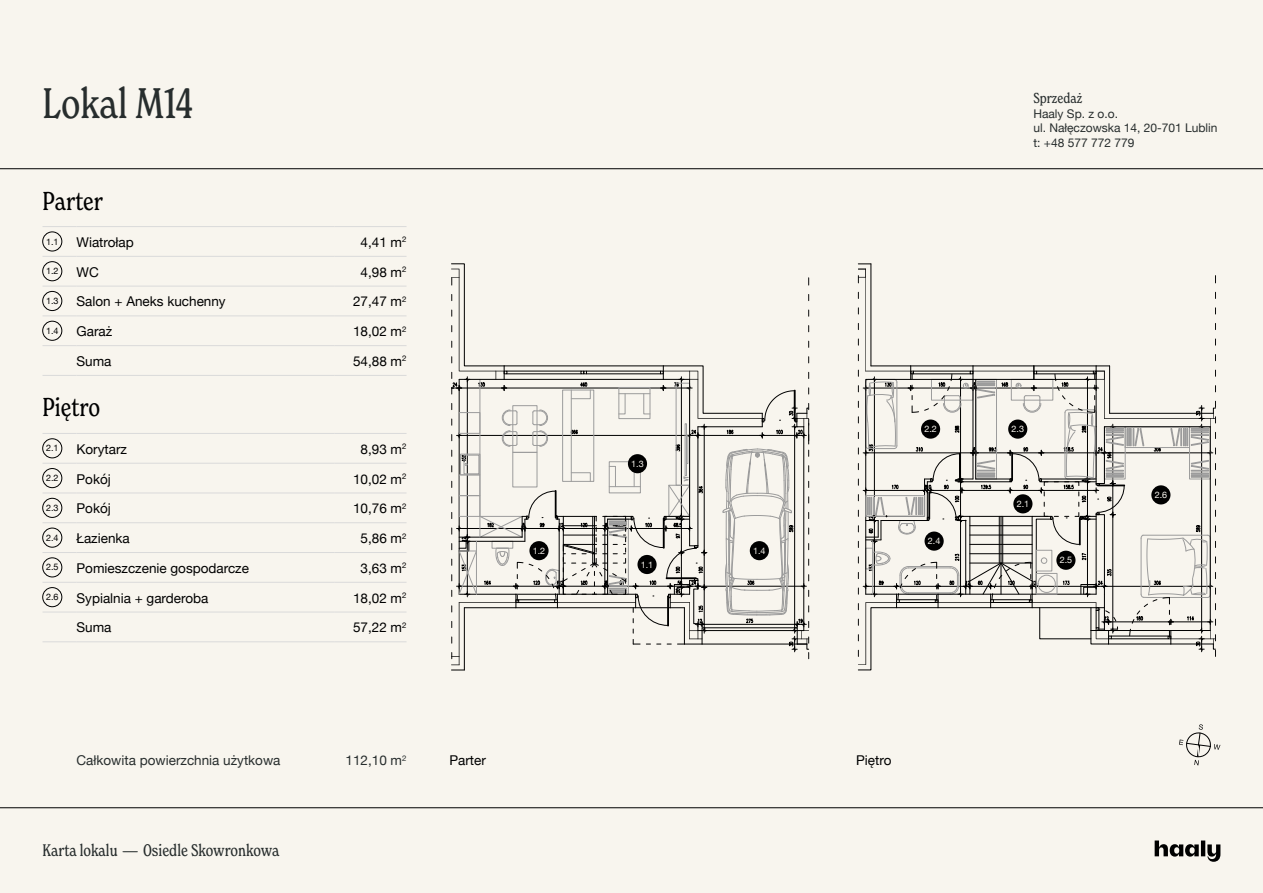
<style>
.page{position:relative;width:1263px;height:893px;background:#f8f5ee}
.page>*{position:absolute;margin:0;border:0;box-sizing:border-box;transform-origin:0 0}
.t1{font:condensed 42px "New Spirit";color:#272d2d}
.t2{font:condensed 25.5px "New Spirit";color:#000}
.t3{font:condensed 16.5px "New Spirit";color:#272d2d}
.t4{font:condensed 14.25px "New Spirit";color:#272d2d}
.t5{font:13.5px "Helvetica Neue";color:#000}
.t6{font:13.5px "Helvetica Neue";color:#272d2d}
.t7{font:12px/14.9px "Helvetica Neue";color:#272d2d}
.t8{font:9px "Helvetica Neue";color:#000}
.t9{font:9px "Helvetica Neue";color:#f8f5ee}
</style>
<div class="page">
<hr style="left:0;top:807px;width:1263px;height:1px;background:#000">
<svg style="left:1155px;top:840px;width:65px;height:22px"></svg>
<hr style="left:0;top:168px;width:1263px;height:1px;background:#000">
<hr style="left:43px;top:226px;width:34px;height:1px;background:#dadada">
<hr style="left:77px;top:226px;width:257px;height:1px;background:#dadada">
<hr style="left:334px;top:226px;width:72px;height:1px;background:#dadada">
<hr style="left:43px;top:256px;width:34px;height:1px;background:#dadada">
<hr style="left:77px;top:256px;width:257px;height:1px;background:#dadada">
<hr style="left:334px;top:256px;width:72px;height:1px;background:#dadada">
<hr style="left:43px;top:286px;width:34px;height:1px;background:#dadada">
<hr style="left:77px;top:286px;width:257px;height:1px;background:#dadada">
<hr style="left:334px;top:286px;width:72px;height:1px;background:#dadada">
<hr style="left:43px;top:316px;width:34px;height:1px;background:#dadada">
<hr style="left:77px;top:316px;width:257px;height:1px;background:#dadada">
<hr style="left:334px;top:316px;width:72px;height:1px;background:#dadada">
<hr style="left:43px;top:345px;width:34px;height:1px;background:#dadada">
<hr style="left:77px;top:345px;width:257px;height:1px;background:#dadada">
<hr style="left:334px;top:345px;width:72px;height:1px;background:#dadada">
<hr style="left:43px;top:433px;width:34px;height:1px;background:#dadada">
<hr style="left:77px;top:433px;width:257px;height:1px;background:#dadada">
<hr style="left:334px;top:433px;width:72px;height:1px;background:#dadada">
<hr style="left:43px;top:463px;width:34px;height:1px;background:#dadada">
<hr style="left:77px;top:463px;width:257px;height:1px;background:#dadada">
<hr style="left:334px;top:463px;width:72px;height:1px;background:#dadada">
<hr style="left:43px;top:493px;width:34px;height:1px;background:#dadada">
<hr style="left:77px;top:493px;width:257px;height:1px;background:#dadada">
<hr style="left:334px;top:493px;width:72px;height:1px;background:#dadada">
<hr style="left:43px;top:522px;width:34px;height:1px;background:#dadada">
<hr style="left:77px;top:522px;width:257px;height:1px;background:#dadada">
<hr style="left:334px;top:522px;width:72px;height:1px;background:#dadada">
<hr style="left:43px;top:552px;width:34px;height:1px;background:#dadada">
<hr style="left:77px;top:552px;width:257px;height:1px;background:#dadada">
<hr style="left:334px;top:552px;width:72px;height:1px;background:#dadada">
<hr style="left:43px;top:582px;width:34px;height:1px;background:#dadada">
<hr style="left:77px;top:582px;width:257px;height:1px;background:#dadada">
<hr style="left:334px;top:582px;width:72px;height:1px;background:#dadada">
<hr style="left:43px;top:612px;width:34px;height:1px;background:#dadada">
<hr style="left:77px;top:612px;width:257px;height:1px;background:#dadada">
<hr style="left:334px;top:612px;width:72px;height:1px;background:#dadada">
<hr style="left:43px;top:375px;width:34px;height:1px;background:#dadada">
<hr style="left:77px;top:375px;width:257px;height:1px;background:#dadada">
<hr style="left:334px;top:375px;width:72px;height:1px;background:#dadada">
<hr style="left:43px;top:641px;width:34px;height:1px;background:#dadada">
<hr style="left:77px;top:641px;width:257px;height:1px;background:#dadada">
<hr style="left:334px;top:641px;width:72px;height:1px;background:#dadada">
<div style="left:43px;top:232px;width:19px;height:19px;border:1px solid #000;border-radius:50%"></div>
<div style="left:43px;top:261px;width:19px;height:20px;border:1px solid #000;border-radius:50%"></div>
<div style="left:43px;top:291px;width:19px;height:20px;border:1px solid #000;border-radius:50%"></div>
<div style="left:43px;top:321px;width:19px;height:19px;border:1px solid #000;border-radius:50%"></div>
<div style="left:43px;top:439px;width:19px;height:19px;border:1px solid #000;border-radius:50%"></div>
<div style="left:43px;top:468px;width:19px;height:20px;border:1px solid #000;border-radius:50%"></div>
<div style="left:43px;top:498px;width:19px;height:20px;border:1px solid #000;border-radius:50%"></div>
<div style="left:43px;top:528px;width:19px;height:19px;border:1px solid #000;border-radius:50%"></div>
<div style="left:43px;top:558px;width:19px;height:19px;border:1px solid #000;border-radius:50%"></div>
<div style="left:43px;top:587px;width:19px;height:20px;border:1px solid #000;border-radius:50%"></div>
<svg style="left:1179px;top:724px;width:41px;height:41px"></svg>
<hr style="left:464px;top:608px;width:1px;height:62px;background:#000">
<hr style="left:459px;top:602px;width:1px;height:63px;background:#000">
<svg style="left:451px;top:665px;width:13px;height:6px"></svg>
<svg style="left:451px;top:263px;width:358px;height:396px"></svg>
<svg style="left:858px;top:263px;width:13px;height:6px"></svg>
<hr style="left:870px;top:264px;width:1px;height:102px;background:#000">
<hr style="left:865px;top:269px;width:1px;height:102px;background:#000">
<div style="left:858px;top:269px;width:8px;height:9px;border:1px solid #000"></div>
<svg style="left:857px;top:354px;width:359px;height:317px"></svg>
<div style="left:637px;top:555px;width:20px;height:19px;background:#000;border-radius:50%"></div>
<div style="left:529px;top:541px;width:20px;height:19px;background:#000;border-radius:50%"></div>
<div style="left:628px;top:454px;width:19px;height:19px;background:#000;border-radius:50%"></div>
<div style="left:750px;top:541px;width:19px;height:19px;background:#000;border-radius:50%"></div>
<div style="left:1013px;top:494px;width:19px;height:19px;background:#000;border-radius:50%"></div>
<div style="left:1008px;top:419px;width:19px;height:20px;background:#000;border-radius:50%"></div>
<div style="left:1056px;top:551px;width:19px;height:19px;background:#000;border-radius:50%"></div>
<div style="left:921px;top:419px;width:19px;height:20px;background:#000;border-radius:50%"></div>
<div style="left:924px;top:531px;width:20px;height:20px;background:#000;border-radius:50%"></div>
<div style="left:1151px;top:485px;width:19px;height:19px;background:#000;border-radius:50%"></div>
<h1 class="t1" style="left:43px;top:77px;width:152px">Lokal M14</h1>
<p class="t4" style="left:1033px;top:89px;width:50px">Sprzedaż</p>
<p class="t7" style="left:1033px;top:107px;width:186px">Haaly Sp. z o.o.<br>ul. Nałęczowska 14, 20-701 Lublin t: +48 577 772 779</p>
<h2 class="t2" style="left:43px;top:185px;width:62px">Parter</h2>
<p class="t8" style="left:46px;top:235px;width:14px">1.1</p>
<p class="t5" style="left:77px;top:232px;width:59px">Wiatrołap</p>
<p class="t5" style="left:361px;top:232px;width:47px">4,41 m<sup>2</sup></p>
<p class="t8" style="left:46px;top:265px;width:14px">1.2</p>
<p class="t5" style="left:77px;top:262px;width:24px">WC</p>
<p class="t5" style="left:361px;top:262px;width:47px">4,98 m<sup>2</sup></p>
<p class="t8" style="left:46px;top:294px;width:14px">1.3</p>
<p class="t5" style="left:77px;top:292px;width:151px">Salon + Aneks kuchenny</p>
<p class="t5" style="left:353px;top:292px;width:55px">27,47 m<sup>2</sup></p>
<p class="t8" style="left:46px;top:324px;width:14px">1.4</p>
<p class="t5" style="left:77px;top:322px;width:37px">Garaż</p>
<p class="t5" style="left:353px;top:322px;width:55px">18,02 m<sup>2</sup></p>
<p class="t5" style="left:77px;top:351px;width:37px">Suma</p>
<p class="t5" style="left:353px;top:351px;width:55px">54,88 m<sup>2</sup></p>
<h2 class="t2" style="left:43px;top:392px;width:59px">Piętro</h2>
<p class="t8" style="left:46px;top:442px;width:14px">2.1</p>
<p class="t5" style="left:77px;top:439px;width:52px">Korytarz</p>
<p class="t5" style="left:361px;top:439px;width:47px">8,93 m<sup>2</sup></p>
<p class="t8" style="left:46px;top:471px;width:14px">2.2</p>
<p class="t5" style="left:77px;top:469px;width:36px">Pokój</p>
<p class="t5" style="left:353px;top:469px;width:55px">10,02 m<sup>2</sup></p>
<p class="t8" style="left:46px;top:501px;width:14px">2.3</p>
<p class="t5" style="left:77px;top:499px;width:36px">Pokój</p>
<p class="t5" style="left:353px;top:499px;width:55px">10,76 m<sup>2</sup></p>
<p class="t8" style="left:46px;top:531px;width:14px">2.4</p>
<p class="t5" style="left:77px;top:528px;width:55px">Łazienka</p>
<p class="t5" style="left:361px;top:528px;width:47px">5,86 m<sup>2</sup></p>
<p class="t8" style="left:46px;top:561px;width:14px">2.5</p>
<p class="t5" style="left:77px;top:558px;width:174px">Pomieszczenie gospodarcze</p>
<p class="t5" style="left:361px;top:558px;width:47px">3,63 m<sup>2</sup></p>
<p class="t8" style="left:46px;top:590px;width:14px">2.6</p>
<p class="t5" style="left:77px;top:588px;width:133px">Sypialnia + garderoba</p>
<p class="t5" style="left:353px;top:588px;width:55px">18,02 m<sup>2</sup></p>
<p class="t5" style="left:77px;top:618px;width:37px">Suma</p>
<p class="t5" style="left:353px;top:618px;width:55px">57,22 m<sup>2</sup></p>
<p class="t9" style="left:533px;top:544px;width:14px">1.2</p>
<p class="t9" style="left:631px;top:457px;width:14px">1.3</p>
<p class="t9" style="left:641px;top:558px;width:14px">1.1</p>
<p class="t9" style="left:753px;top:544px;width:14px">1.4</p>
<p class="t9" style="left:924px;top:422px;width:14px">2.2</p>
<p class="t9" style="left:928px;top:534px;width:14px">2.4</p>
<p class="t6" style="left:77px;top:751px;width:205px">Całkowita powierzchnia użytkowa</p>
<p class="t6" style="left:346px;top:751px;width:62px">112,10 m<sup>2</sup></p>
<p class="t5" style="left:449px;top:751px;width:38px">Parter</p>
<p class="t5" style="left:856px;top:751px;width:37px">Piętro</p>
<p class="t3" style="left:43px;top:840px;width:239px">Karta lokalu – Osiedle Skowronkowa</p>
<p class="t9" style="left:1011px;top:422px;width:14px">2.3</p>
<p class="t9" style="left:1017px;top:497px;width:14px">2.1</p>
<p class="t9" style="left:1060px;top:554px;width:14px">2.5</p>
<p class="t9" style="left:1155px;top:488px;width:14px">2.6</p>
</div>
